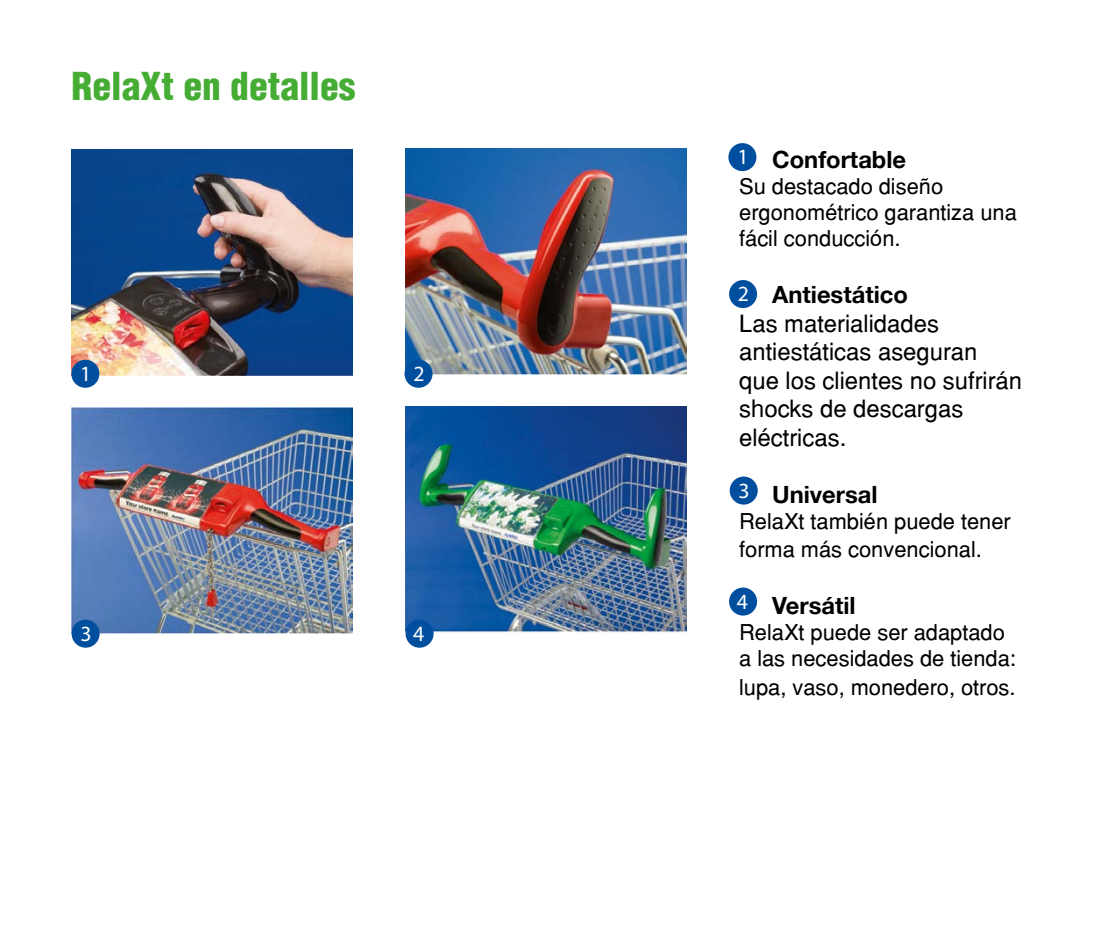
<style>
.page{position:relative;width:1120px;height:952px;background:#fff}
.page>*{position:absolute;margin:0;border:0;box-sizing:border-box;transform-origin:0 0}
.t1{font:900 condensed 37.54px "Helvetica";color:#45ac34}
.t2{font:23.71px/28.5px "Helvetica";color:#000}
.t3{font:700 23.71px "Helvetica 75";color:#000}
.t4{font:21.79px/26.1px "Helvetica";color:#000}
.t5{font:21.79px "Myriad Pro";color:#fff}
</style>
<div class="page">
<img style="left:72px;top:150px;width:281px;height:225px">
<img style="left:405px;top:149px;width:281px;height:225px">
<img style="left:72px;top:408px;width:281px;height:225px">
<img style="left:406px;top:407px;width:281px;height:225px">
<div style="left:71px;top:360px;width:28px;height:28px;background:#004f9f;border-radius:50%"></div>
<div style="left:728px;top:143px;width:28px;height:28px;background:#004f9f;border-radius:50%"></div>
<div style="left:405px;top:360px;width:28px;height:28px;background:#004f9f;border-radius:50%"></div>
<div style="left:729px;top:280px;width:28px;height:28px;background:#004f9f;border-radius:50%"></div>
<div style="left:72px;top:620px;width:28px;height:28px;background:#004f9f;border-radius:50%"></div>
<div style="left:730px;top:477px;width:28px;height:28px;background:#004f9f;border-radius:50%"></div>
<div style="left:406px;top:620px;width:28px;height:28px;background:#004f9f;border-radius:50%"></div>
<div style="left:729px;top:588px;width:28px;height:28px;background:#004f9f;border-radius:50%"></div>
<h1 class="t1" style="left:72px;top:62px;width:285px">RelaXt en detalles</h1>
<p class="t5" style="left:80px;top:360px;width:13px">1</p>
<p class="t5" style="left:81px;top:620px;width:13px">3</p>
<p class="t5" style="left:413px;top:360px;width:13px">2</p>
<p class="t5" style="left:413px;top:620px;width:13px">4</p>
<p class="t5" style="left:737px;top:143px;width:13px">1</p>
<p class="t3" style="left:772px;top:145px;width:136px">Confortable</p>
<p class="t4" style="left:739px;top:173px;width:279px">Su destacado diseño ergonométrico garantiza una fácil conducción.</p>
<p class="t3" style="left:772px;top:280px;width:137px">Antiestático</p>
<p class="t2" style="left:739px;top:309px;width:284px">Las materialidades antiestáticas aseguran que los clientes no sufrirán shocks de descargas eléctricas.</p>
<p class="t3" style="left:772px;top:479px;width:107px">Universal</p>
<p class="t4" style="left:739px;top:506px;width:273px;line-height:28.4px">RelaXt también puede tener forma más convencional.</p>
<p class="t3" style="left:772px;top:591px;width:85px">Versátil</p>
<p class="t4" style="left:739px;top:619px;width:278px">RelaXt puede ser adaptado a las necesidades de tienda:</p>
<p class="t4" style="left:739px;top:674px;width:278px">lupa, vaso, monedero, otros.</p>
<p class="t5" style="left:738px;top:280px;width:13px">2</p>
<p class="t5" style="left:739px;top:477px;width:13px">3</p>
<p class="t5" style="left:737px;top:588px;width:13px">4</p>
</div>
